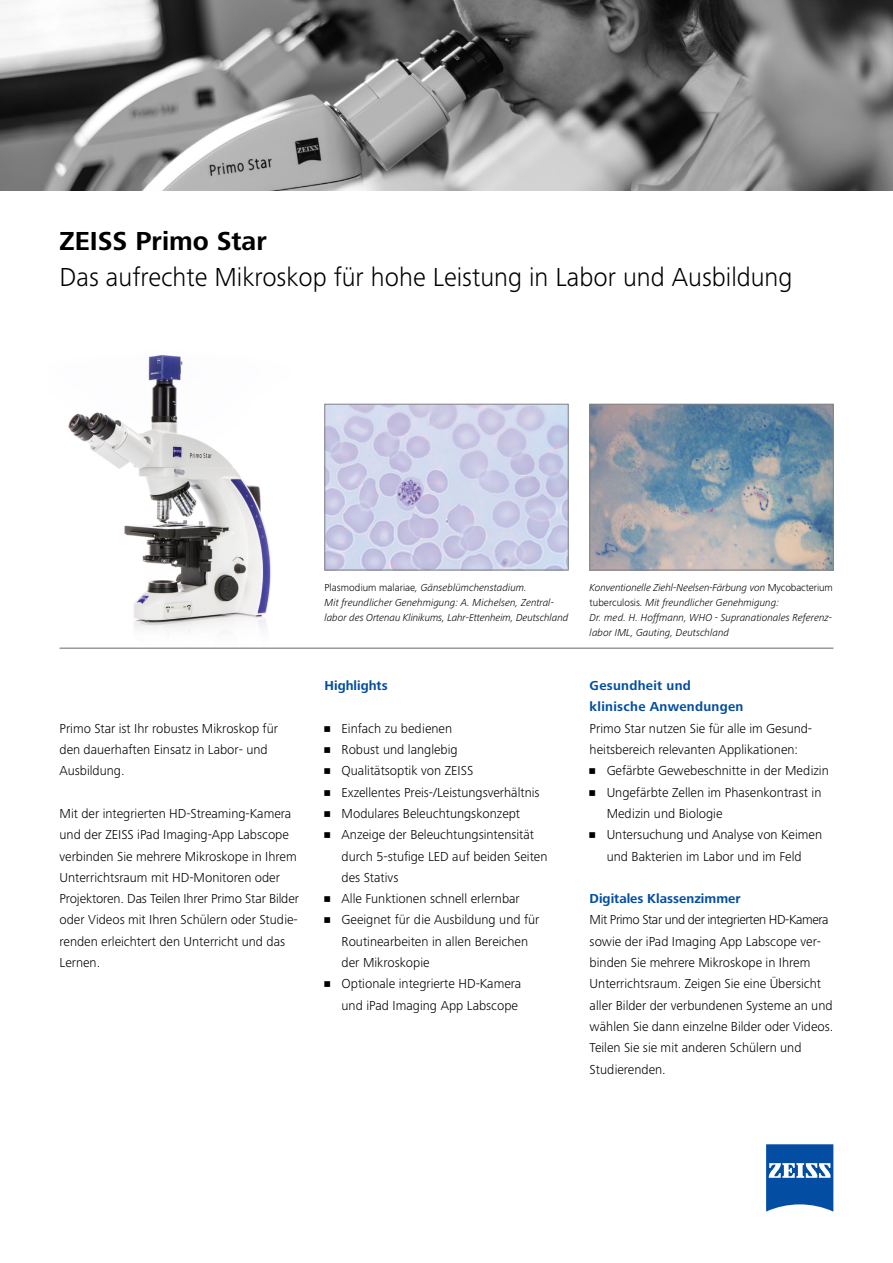
<style>
.page{position:relative;width:893px;height:1263px;background:#fff}
.page>*{position:absolute;margin:0;border:0;box-sizing:border-box;transform-origin:0 0}
.head_18_bd{font:300 27px "Zeiss Frutiger Next Pro";color:#000}
.head_18_bd-2{font:700 27px "Zeiss Frutiger Next Pro";color:#000}
.copy_9_lt{font:300 13.5px/21.3px "Zeiss Frutiger Next Pro";color:#000}
.copy_9_lt-2{font:700 13.5px/21.3px "Zeiss Frutiger Next Pro";letter-spacing:.01em;color:#034ea2}
.caption_7_lt_it{font:italic 300 10.5px/15px "Zeiss Frutiger Next Pro";color:#000}
.s1{font-style:normal}
</style>
<div class="page">
<img style="left:59px;top:355px;width:231px;height:294px">
<img style="left:327px;top:406px;width:239px;height:162px">
<div style="left:325px;top:404px;width:243px;height:166px;border:1px solid #808285"></div>
<img style="left:592px;top:406px;width:239px;height:162px">
<div style="left:590px;top:404px;width:243px;height:166px;border:1px solid #808285"></div>
<img style="left:0;top:0;width:893px;height:191px">
<svg style="left:766px;top:1144px;width:67px;height:67px;background:#336fb3"></svg>
<hr style="left:60px;top:648px;width:773px;height:1px;background:#000">
<p class="head_18_bd-2" style="left:60px;top:225px;width:209px">ZEISS Primo Star</p>
<p class="head_18_bd" style="left:60px;top:261px;width:734px">Das aufrechte Mikroskop für hohe Leistung in Labor und Ausbildung</p>
<p class="copy_9_lt" style="left:60px;top:717px;width:220px">Primo Star ist Ihr robustes Mikroskop für den dauerhaften Einsatz in Labor- und<br>Ausbildung.</p>
<p class="copy_9_lt" style="left:60px;top:803px;width:233px">Mit der integrierten HD-Streaming-Kamera</p>
<p class="copy_9_lt" style="left:60px;top:824px;width:231px">und der ZEISS iPad Imaging-App Labscope</p>
<p class="copy_9_lt" style="left:60px;top:845px;width:239px">verbinden Sie mehrere Mikroskope in Ihrem</p>
<p class="copy_9_lt" style="left:60px;top:867px;width:222px">Unterrichtsraum mit HD-Monitoren oder</p>
<p class="copy_9_lt" style="left:60px;top:888px;width:241px">Projektoren. Das Teilen Ihrer Primo Star Bilder</p>
<p class="copy_9_lt" style="left:60px;top:909px;width:240px">oder Videos mit Ihren Schülern oder Studie&shy;renden erleichtert den Unterricht und das</p>
<p class="copy_9_lt" style="left:60px;top:952px;width:42px">Lernen.</p>
<p class="caption_7_lt_it" style="left:325px;top:580px;width:245px"><span class="s1">Plasmodium malariae</span>, Gänseblümchenstadium.<br>Mit freundlicher Genehmigung: A. Michelsen, Zentral&shy;labor des Ortenau Klinikums, Lahr-Ettenheim, Deutschland</p>
<p class="caption_7_lt_it" style="left:590px;top:580px;width:245px">Konventionelle Ziehl-Neelsen-Färbung von <span class="s1">Mycobacterium tuberculosis</span>. Mit freundlicher Genehmigung:<br>Dr. med. H. Hoffmann, WHO - Supranationales Referenz&shy;labor IML, Gauting, Deutschland</p>
<p class="copy_9_lt-2" style="left:325px;top:675px;width:65px">Highlights</p>
<p class="copy_9_lt" style="left:325px;top:717px;width:129px">• Einfach zu bedienen</p>
<p class="copy_9_lt" style="left:325px;top:739px;width:135px">• Robust und langlebig</p>
<p class="copy_9_lt" style="left:325px;top:760px;width:150px">• Qualitätsoptik von ZEISS</p>
<p class="copy_9_lt" style="left:325px;top:781px;width:217px">• Exzellentes Preis-/Leistungsverhältnis</p>
<p class="copy_9_lt" style="left:325px;top:803px;width:197px">• Modulares Beleuchtungskonzept</p>
<p class="copy_9_lt" style="left:342px;top:824px;width:207px;text-indent:-17px">• Anzeige der Beleuchtungsintensität durch 5-stufige LED auf beiden Seiten des Stativs</p>
<p class="copy_9_lt" style="left:325px;top:888px;width:197px">• Alle Funktionen schnell erlernbar</p>
<p class="copy_9_lt" style="left:342px;top:909px;width:199px;text-indent:-17px">• Geeignet für die Ausbildung und für<br>Routinearbeiten in allen Bereichen der Mikroskopie</p>
<p class="copy_9_lt" style="left:325px;top:973px;width:198px;text-align:right">• Optionale integrierte HD-Kamera und iPad Imaging App Labscope</p>
<p class="copy_9_lt-2" style="left:590px;top:675px;width:155px">Gesundheit und klinische Anwendungen</p>
<p class="copy_9_lt" style="left:590px;top:717px;width:224px">Primo Star nutzen Sie für alle im Gesund&shy;heitsbereich relevanten Applikationen:</p>
<p class="copy_9_lt" style="left:590px;top:760px;width:241px">• Gefärbte Gewebeschnitte in der Medizin</p>
<p class="copy_9_lt" style="left:607px;top:781px;width:216px;text-indent:-17px">• Ungefärbte Zellen im Phasenkontrast in<br>Medizin und Biologie</p>
<p class="copy_9_lt" style="left:590px;top:824px;width:234px;text-align:center">• Untersuchung und Analyse von Keimen und Bakterien im Labor und im Feld</p>
<p class="copy_9_lt-2" style="left:590px;top:888px;width:152px">Digitales Klassenzimmer</p>
<p class="copy_9_lt" style="left:590px;top:909px;width:245px">Mit Primo Star und der integrierten HD-Kamera sowie der iPad Imaging App Labscope ver&shy;binden Sie mehrere Mikroskope in Ihrem Unterrichtsraum. Zeigen Sie eine Übersicht aller Bilder der verbundenen Systeme an und wählen Sie dann einzelne Bilder oder Videos.<br>Teilen Sie sie mit anderen Schülern und Studierenden.</p>
</div>
